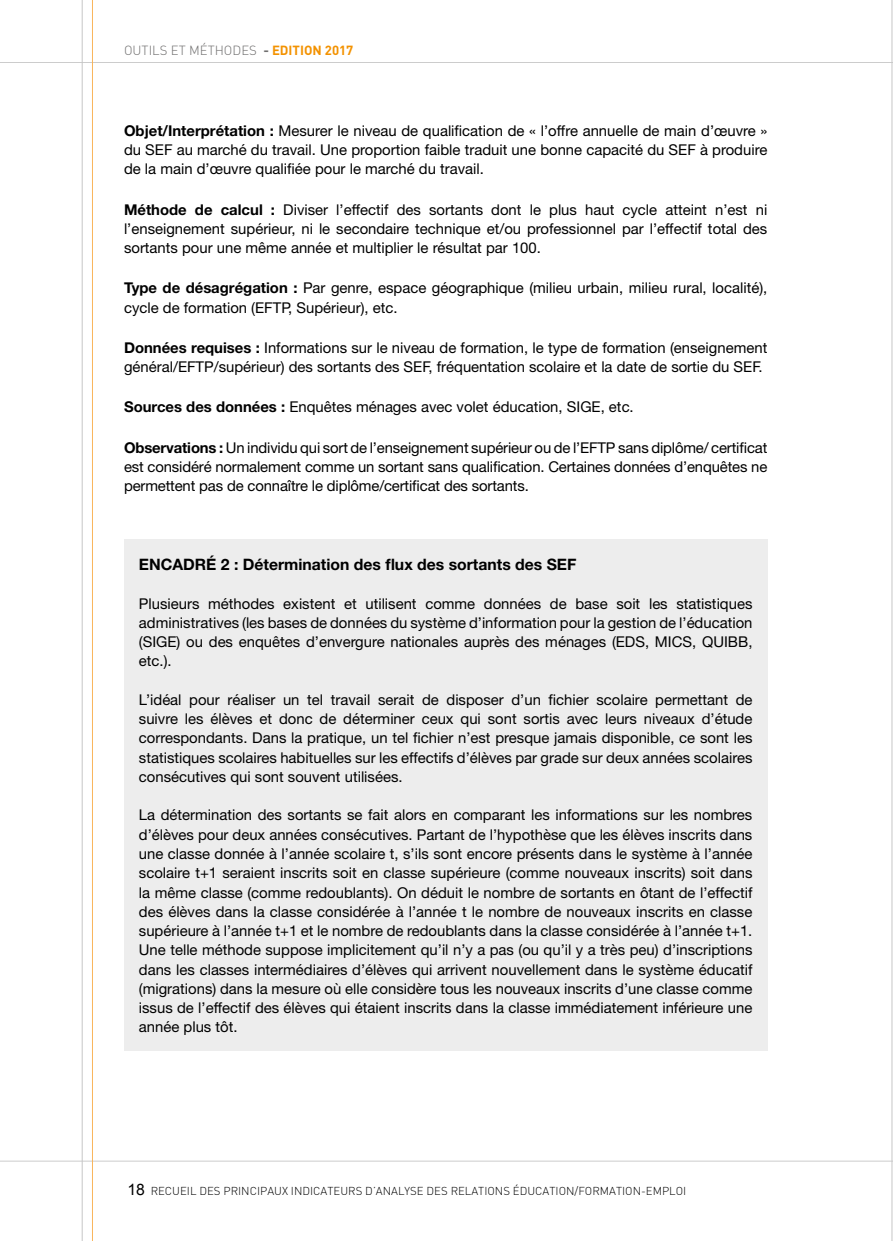
<style>
.page{position:relative;width:893px;height:1241px;background:#fff}
.page>*{position:absolute;margin:0;border:0;box-sizing:border-box;transform-origin:0 0}
.t1{font:700 15.75px "Helvetica Neue LT";color:#000}
.t2{font:14.88px/19.2px "Helvetica Neue LT";color:#000;text-align:justify}
.t3{font:300 13.12px "DIN";color:#706f6f}
.t4{font:300 11.38px "DIN";color:#000}
.s1{font-weight:700}
.s2{font-weight:700;color:#f39200}
.s3{font-family:"Arial";font-weight:400;font-size:15.75px}
</style>
<div class="page">
<hr style="left:892px;top:0;width:1px;height:1240px;background:#c6c6c6">
<hr style="left:82px;top:0;width:1px;height:1240px;background:#c6c6c6">
<hr style="left:0;top:62px;width:893px;height:1px;background:#c6c6c6">
<hr style="left:0;top:1160px;width:893px;height:1px;background:#c6c6c6">
<hr style="left:92px;top:0;width:1px;height:1240px;background:#f9b55c">
<div style="left:124px;top:539px;width:643px;height:511px;background:#ededed"></div>
<p class="t3" style="left:124px;top:42px;width:231px">OUTILS ET MÉTHODES <span class="s1">-</span> <span class="s2">EDITION 2017</span></p>
<p class="t2" style="left:124px;top:121px;width:645px"><span class="s1">Objet/Interprétation :</span> Mesurer le niveau de qualification de « l’offre annuelle de main d’œuvre » du SEF au marché du travail. Une proportion faible traduit une bonne capacité du SEF à produire de la main d’œuvre qualifiée pour le marché du travail.</p>
<p class="t2" style="left:124px;top:199px;width:645px"><span class="s1">Méthode de calcul :</span> Diviser l’effectif des sortants dont le plus haut cycle atteint n’est ni l’enseignement supérieur, ni le secondaire technique et/ou professionnel par l’effectif total des sortants pour une même année et multiplier le résultat par 100.</p>
<p class="t2" style="left:124px;top:278px;width:645px"><span class="s1">Type de désagrégation :</span> Par genre, espace géographique (milieu urbain, milieu rural, localité), cycle de formation (EFTP, Supérieur), etc.</p>
<p class="t2" style="left:124px;top:338px;width:645px"><span class="s1">Données requises :</span> Informations sur le niveau de formation, le type de formation (enseignement général/EFTP/supérieur) des sortants des SEF, fréquentation scolaire et la date de sortie du SEF.</p>
<p class="t2" style="left:124px;top:397px;width:511px"><span class="s1">Sources des données :</span> Enquêtes ménages avec volet éducation, SIGE, etc.</p>
<p class="t2" style="left:124px;top:437px;width:645px"><span class="s1">Observations :</span> Un individu qui sort de l’enseignement supérieur ou de l’EFTP sans diplôme/ certificat est considéré normalement comme un sortant sans qualification. Certaines données d’enquêtes ne permettent pas de connaître le diplôme/certificat des sortants.</p>
<p class="t1" style="left:139px;top:554px;width:439px">ENCADRÉ 2 : Détermination des flux des sortants des SEF</p>
<p class="t2" style="left:139px;top:593px;width:615px">Plusieurs méthodes existent et utilisent comme données de base soit les statistiques administratives (les bases de données du système d’information pour la gestion de l’éducation (SIGE) ou des enquêtes d’envergure nationales auprès des ménages (EDS, MICS, QUIBB, etc.).</p>
<p class="t2" style="left:139px;top:689px;width:615px">L’idéal pour réaliser un tel travail serait de disposer d’un fichier scolaire permettant de suivre les élèves et donc de déterminer ceux qui sont sortis avec leurs niveaux d’étude correspondants. Dans la pratique, un tel fichier n’est presque jamais disponible, ce sont les statistiques scolaires habituelles sur les effectifs d’élèves par grade sur deux années scolaires consécutives qui sont souvent utilisées.</p>
<p class="t2" style="left:139px;top:805px;width:615px">La détermination des sortants se fait alors en comparant les informations sur les nombres d’élèves pour deux années consécutives. Partant de l’hypothèse que les élèves inscrits dans une classe donnée à l’année scolaire t, s’ils sont encore présents dans le système à l’année scolaire t+1 seraient inscrits soit en classe supérieure (comme nouveaux inscrits) soit dans la même classe (comme redoublants). On déduit le nombre de sortants en ôtant de l’effectif des élèves dans la classe considérée à l’année t le nombre de nouveaux inscrits en classe supérieure à l’année t+1 et le nombre de redoublants dans la classe considérée à l’année t+1.<br>Une telle méthode suppose implicitement qu’il n’y a pas (ou qu’il y a très peu) d’inscriptions dans les classes intermédiaires d’élèves qui arrivent nouvellement dans le système éducatif (migrations) dans la mesure où elle considère tous les nouveaux inscrits d’une classe comme issus de l’effectif des élèves qui étaient inscrits dans la classe immédiatement inférieure une année plus tôt.</p>
<p class="t4" style="left:127px;top:1183px;width:560px"><span class="s3">18</span> RECUEIL DES PRINCIPAUX INDICATEURS D’ANALYSE DES RELATIONS ÉDUCATION/FORMATION-EMPLOI</p>
</div>
